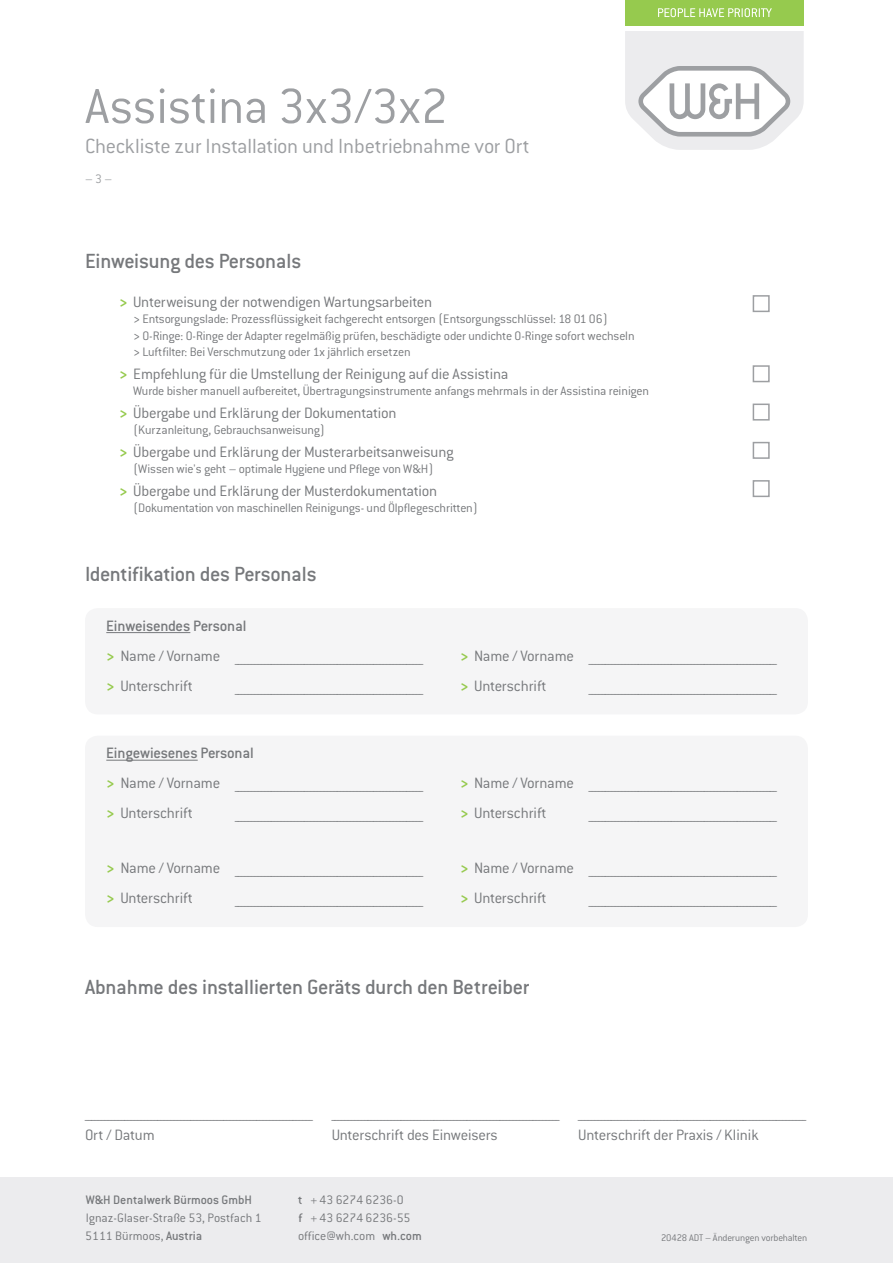
<style>
.page{position:relative;width:893px;height:1263px;background:#fff}
.page>*{position:absolute;margin:0;border:0;box-sizing:border-box;transform-origin:0 0}
.t1{font:300 54px "Conduit ITC Pro";color:#9d9fa2}
.t2{font:500 22.5px "Conduit ITC Pro";letter-spacing:-.015em;color:#76787b}
.t3{font:300 22.5px "Conduit ITC Pro";letter-spacing:-.015em;color:#9d9fa2}
.t4{font:300 16.5px/30px "Conduit ITC Pro";letter-spacing:-.015em;color:#76787b}
.t5{font:300 13.5px/18px "Conduit ITC Pro";letter-spacing:-.01em;color:#76787b}
.t6{font:500 13.5px "Conduit ITC Pro";color:#76787b}
.t7{font:300 13.5px "Conduit ITC Pro";color:#9d9fa2}
.t8{font:300 10.5px "Conduit ITC Pro";letter-spacing:-.015em;color:#76787b}
.s1{font-weight:700;color:#96ca4e}
.s2{font-weight:500}
</style>
<div class="page">
<div style="left:0;top:1178px;width:893px;height:85px;background:#ececee"></div>
<div style="left:85px;top:608px;width:723px;height:106px;background:#f5f5f6;border-radius:13px"></div>
<div style="left:85px;top:736px;width:723px;height:191px;background:#f5f5f6;border-radius:13px"></div>
<svg style="left:625px;top:31px;width:179px;height:119px"></svg>
<div style="left:625px;top:0;width:179px;height:26px;background:#96ca4e"></div>
<svg style="left:658px;top:8px;width:114px;height:9px"></svg>
<div style="left:753px;top:295px;width:17px;height:17px;border:2px solid #9d9fa2"></div>
<div style="left:753px;top:365px;width:17px;height:17px;border:2px solid #9d9fa2"></div>
<div style="left:753px;top:404px;width:17px;height:17px;border:2px solid #9d9fa2"></div>
<div style="left:753px;top:442px;width:17px;height:17px;border:2px solid #9d9fa2"></div>
<div style="left:753px;top:480px;width:17px;height:17px;border:2px solid #9d9fa2"></div>
<hr style="left:106px;top:632px;width:84px;height:1px;background:#76787b">
<hr style="left:106px;top:760px;width:92px;height:1px;background:#76787b">
<h1 class="t1" style="left:85px;top:77px;width:365px">Assistina 3x3/3x2</h1>
<h2 class="t3" style="left:85px;top:134px;width:446px">Checkliste zur Installation und Inbetriebnahme vor Ort</h2>
<p class="t7" style="left:85px;top:171px;width:29px">– 3 –</p>
<h2 class="t2" style="left:85px;top:249px;width:218px">Einweisung des Personals</h2>
<p class="t4" style="left:119px;top:287px;width:315px"><span class="s1">&gt;</span> Unterweisung der notwendigen Wartungsarbeiten</p>
<p class="t5" style="left:133px;top:311px;width:503px;line-height:16.5px"><span class="s2">&gt;</span> Entsorgungslade: Prozessflüssigkeit fachgerecht entsorgen (Entsorgungsschlüssel: 18 01 06)<br><span class="s2">&gt;</span> O-Ringe: O-Ringe der Adapter regelmäßig prüfen, beschädigte oder undichte O-Ringe sofort wechseln <span class="s2">&gt;</span> Luftfilter: Bei Verschmutzung oder 1x jährlich ersetzen</p>
<p class="t4" style="left:119px;top:359px;width:391px"><span class="s1">&gt;</span> Empfehlung für die Umstellung der Reinigung auf die Assistina</p>
<p class="t5" style="left:133px;top:382px;width:517px">Wurde bisher manuell aufbereitet, Übertragungsinstrumente anfangs mehrmals in der Assistina reinigen</p>
<p class="t4" style="left:119px;top:398px;width:279px"><span class="s1">&gt;</span> Übergabe und Erklärung der Dokumentation</p>
<p class="t5" style="left:133px;top:421px;width:194px">(Kurzanleitung, Gebrauchsanweisung)</p>
<p class="t4" style="left:119px;top:437px;width:336px"><span class="s1">&gt;</span> Übergabe und Erklärung der Musterarbeitsanweisung</p>
<p class="t5" style="left:133px;top:460px;width:302px">(Wissen wie's geht – optimale Hygiene und Pflege von W&amp;H)</p>
<p class="t4" style="left:119px;top:476px;width:319px"><span class="s1">&gt;</span> Übergabe und Erklärung der Musterdokumentation</p>
<p class="t5" style="left:133px;top:499px;width:347px">(Dokumentation von maschinellen Reinigungs- und Ölpflegeschritten)</p>
<h2 class="t2" style="left:85px;top:562px;width:233px">Identifikation des Personals</h2>
<p class="t4" style="left:106px;top:611px;width:318px"><span class="s2">Einweisendes Personal<br></span><span class="s1">&gt;</span> Name / Vorname _________________________________________________________ <span class="s1">&gt;</span> Unterschrift</p>
<p class="t4" style="left:235px;top:671px;width:190px">_________________________________________________________</p>
<p class="t4" style="left:106px;top:738px;width:318px"><span class="s2">Eingewiesenes Personal<br></span><span class="s1">&gt;</span> Name / Vorname _________________________________________________________ <span class="s1">&gt;</span> Unterschrift</p>
<p class="t4" style="left:235px;top:798px;width:190px">_________________________________________________________</p>
<p class="t4" style="left:106px;top:853px;width:318px"><span class="s1">&gt;</span> Name / Vorname _________________________________________________________ <span class="s1">&gt;</span> Unterschrift</p>
<p class="t4" style="left:235px;top:883px;width:190px">_________________________________________________________</p>
<p class="t4" style="left:460px;top:641px;width:318px"><span class="s1">&gt;</span> Name / Vorname _________________________________________________________ <span class="s1">&gt;</span> Unterschrift</p>
<p class="t4" style="left:589px;top:671px;width:190px">_________________________________________________________</p>
<p class="t4" style="left:460px;top:768px;width:318px"><span class="s1">&gt;</span> Name / Vorname _________________________________________________________ <span class="s1">&gt;</span> Unterschrift</p>
<p class="t4" style="left:589px;top:798px;width:190px">_________________________________________________________</p>
<p class="t4" style="left:460px;top:853px;width:318px"><span class="s1">&gt;</span> Name / Vorname _________________________________________________________ <span class="s1">&gt;</span> Unterschrift</p>
<p class="t4" style="left:589px;top:883px;width:190px">_________________________________________________________</p>
<h2 class="t2" style="left:85px;top:974px;width:446px">Abnahme des installierten Geräts durch den Betreiber</h2>
<p class="t4" style="left:85px;top:1101px;width:229px;line-height:22.5px">_____________________________________________________________________<br>Ort / Datum</p>
<p class="t4" style="left:332px;top:1101px;width:229px;line-height:22.5px">_____________________________________________________________________<br>Unterschrift des Einweisers</p>
<p class="t4" style="left:578px;top:1101px;width:229px;line-height:22.5px">_____________________________________________________________________<br>Unterschrift der Praxis / Klinik</p>
<p class="t6" style="left:86px;top:1192px;width:168px">W&amp;H Dentalwerk Bürmoos GmbH</p>
<p class="t5" style="left:85px;top:1209px;width:178px">Ignaz-Glaser-Straße 53, Postfach 1<br>5111 Bürmoos, <span class="s2">Austria</span></p>
<p class="t5" style="left:298px;top:1191px;width:125px"><span class="s2">t</span> + 43 6274 6236-0<br><span class="s2">f</span> + 43 6274 6236-55 office@wh.com <span class="s2">wh.com</span></p>
<p class="t8" style="left:661px;top:1232px;width:148px">20428 ADT – Änderungen vorbehalten</p>
</div>
